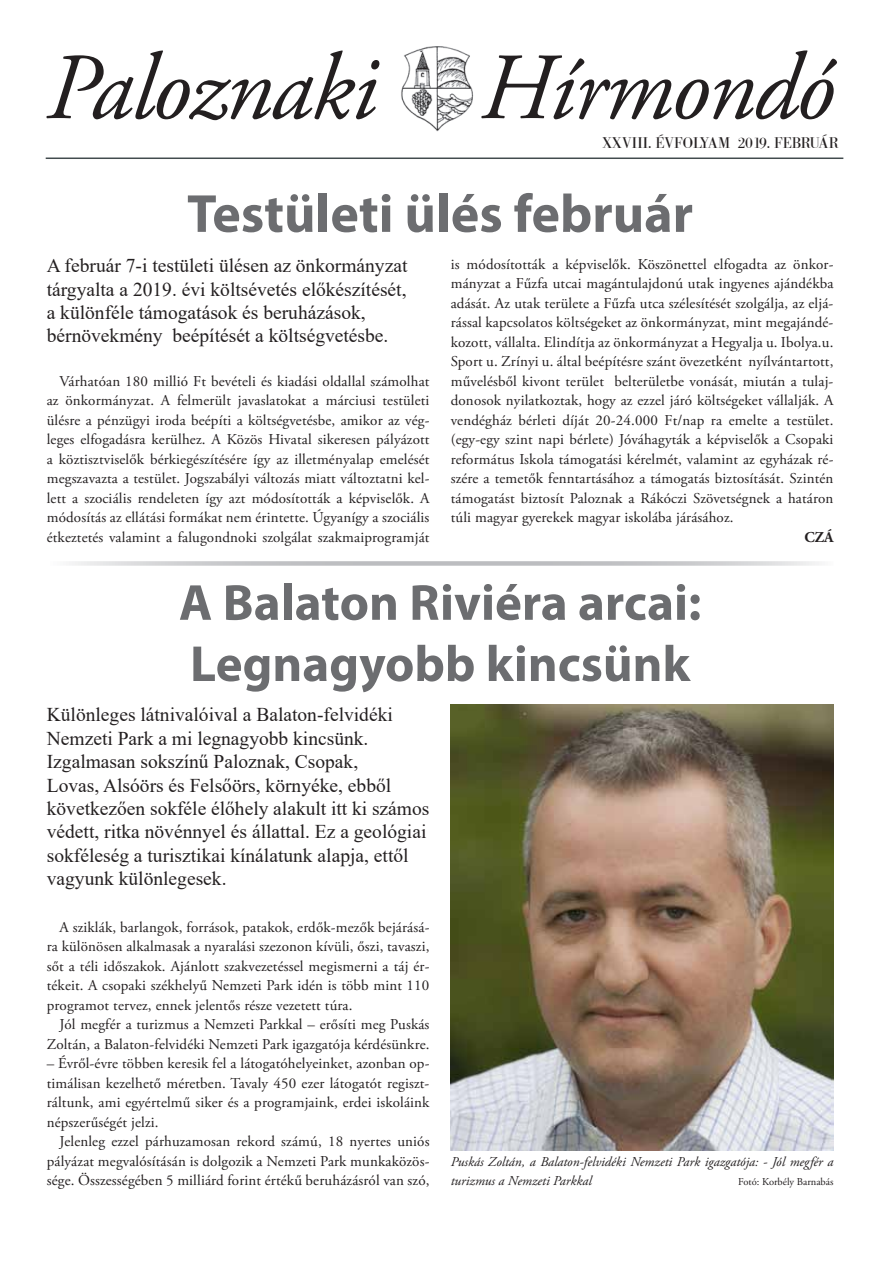
<style>
.page{position:relative;width:893px;height:1263px;background:#fff}
.page>*{position:absolute;margin:0;border:0;box-sizing:border-box;transform-origin:0 0}
.t1{font:italic 94.5px "Adobe Garamond Pro";letter-spacing:-.02em;color:#231f20}
.t2{font:700 54px "Myriad Pro";color:#6c6d70}
.t3{font:700 51px/61.2px "Myriad Pro";color:#6c6d70}
.t4{font:19.5px/23.4px "Times New Roman";color:#231f20}
.t5{font:15px/19.5px "Adobe Garamond Pro";letter-spacing:.01em;color:#231f20;text-align:justify}
.t6{font:15px "B Bodoni PFL";color:#231f20}
.t7{font:700 15px "Adobe Garamond Pro";color:#231f20}
.t8{font:italic 13.5px/19.5px "Adobe Garamond Pro";color:#231f20}
.t9{font:10.5px "Adobe Garamond Pro";color:#231f20}
</style>
<div class="page">
<img style="left:401px;top:46px;width:73px;height:86px">
<hr style="left:46px;top:158px;width:797px;height:1px;background:#424b4e">
<img style="left:451px;top:704px;width:382px;height:447px">
<svg style="left:69px;top:561px;width:750px;height:5px;background:#cecfd1"></svg>
<h1 class="t1" style="left:46px;top:31px;width:790px">Paloznaki Hírmondó</h1>
<p class="t6" style="left:602px;top:134px;width:237px">XXVIII. ÉVFOLYAM 2019. FEBRUÁR</p>
<h2 class="t2" style="left:187px;top:178px;width:508px">Testületi ülés február</h2>
<h3 class="t4" style="left:47px;top:253px;width:362px">A február 7-i testületi ülésen az önkormányzat tárgyalta a 2019. évi költsévetés előkészítését, a különféle támogatások és beruházások, bérnövekmény beépítését a költségvetésbe.</h3>
<p class="t5" style="left:47px;top:372px;width:384px;text-indent:13px">Várhatóan 180 millió Ft bevételi és kiadási oldallal számolhat az önkormányzat. A felmerült javaslatokat a márciusi testületi ülésre a pénzügyi iroda beépíti a költségvetésbe, amikor az vég&shy;leges elfogadásra kerülhez. A Közös Hivatal sikeresen pályázott a köztisztviselők bérkiegészítésére így az illetményalap emelését megszavazta a testület. Jogszabályi változás miatt változtatni kel&shy;lett a szociális rendeleten így azt módosították a képviselők. A módosítás az ellátási formákat nem érintette. Úgyanígy a szociális étkeztetés valamint a falugondnoki szolgálat szakmaiprogramját</p>
<p class="t5" style="left:451px;top:255px;width:384px">is módosították a képviselők. Köszönettel elfogadta az önkor&shy;mányzat a Fűzfa utcai magántulajdonú utak ingyenes ajándékba adását. Az utak területe a Fűzfa utca szélesítését szolgálja, az eljá&shy;rással kapcsolatos költségeket az önkormányzat, mint megajándé&shy;kozott, vállalta. Elindítja az önkormányzat a Hegyalja u. Ibolya.u.<br>Sport u. Zrínyi u. által beépítésre szánt övezetként nyílvántartott, művelésből kivont terület belterületbe vonását, miután a tulaj&shy;donosok nyilatkoztak, hogy az ezzel járó költségeket vállalják. A vendégház bérleti díját 20-24.000 Ft/nap ra emelte a testület. (egy-egy szint napi bérlete) Jóváhagyták a képviselők a Csopaki református Iskola támogatási kérelmét, valamint az egyházak ré&shy;szére a temetők fenntartásához a támogatás biztosítását. Szintén támogatást biztosít Paloznak a Rákóczi Szövetségnek a határon túli magyar gyerekek magyar iskolába járásához.</p>
<p class="t7" style="left:804px;top:528px;width:31px">CZÁ</p>
<h3 class="t3" style="left:179px;top:570px;width:524px">A Balaton Riviéra arcai:<br>Legnagyobb kincsünk</h3>
<p class="t4" style="left:47px;top:702px;width:384px">Különleges látnivalóival a Balaton-felvidéki Nemzeti Park a mi legnagyobb kincsünk.<br>Izgalmasan sokszínű Paloznak, Csopak,<br>Lovas, Alsóörs és Felsőörs, környéke, ebből következően sokféle élőhely alakult itt ki számos védett, ritka növénnyel és állattal. Ez a geológiai sokféleség a turisztikai kínálatunk alapja, ettől vagyunk különlegesek.</p>
<p class="t5" style="left:47px;top:918px;width:384px;text-indent:13px">A sziklák, barlangok, források, patakok, erdők-mezők bejárásá&shy;ra különösen alkalmasak a nyaralási szezonon kívüli, őszi, tavaszi, sőt a téli időszakok. Ajánlott szakvezetéssel megismerni a táj ér&shy;tékeit. A csopaki székhelyű Nemzeti Park idén is több mint 110 programot tervez, ennek jelentős része vezetett túra.</p>
<p class="t5" style="left:47px;top:1015px;width:384px;text-align:right">Jól megfér a turizmus a Nemzeti Parkkal – erősíti meg Puskás<br>Zoltán, a Balaton-felvidéki Nemzeti Park igazgatója kérdésünkre.</p>
<p class="t5" style="left:47px;top:1054px;width:384px">– Évről-évre többen keresik fel a látogatóhelyeinket, azonban op&shy;timálisan kezelhető méretben. Tavaly 450 ezer látogatót regiszt&shy;ráltunk, ami egyértelmű siker és a programjaink, erdei iskoláink népszerűségét jelzi.</p>
<p class="t5" style="left:47px;top:1132px;width:384px;text-indent:13px">Jelenleg ezzel párhuzamosan rekord számú, 18 nyertes uniós pályázat megvalósításán is dolgozik a Nemzeti Park munkaközös&shy;sége. Összességében 5 milliárd forint értékű beruházásról van szó,</p>
<p class="t8" style="left:451px;top:1152px;width:384px">Puskás Zoltán, a Balaton-felvidéki Nemzeti Park igazgatója: - Jól megfér a turizmus a Nemzeti Parkkal</p>
<p class="t9" style="left:738px;top:1175px;width:97px">Fotó: Korbély Barnabás</p>
</div>
